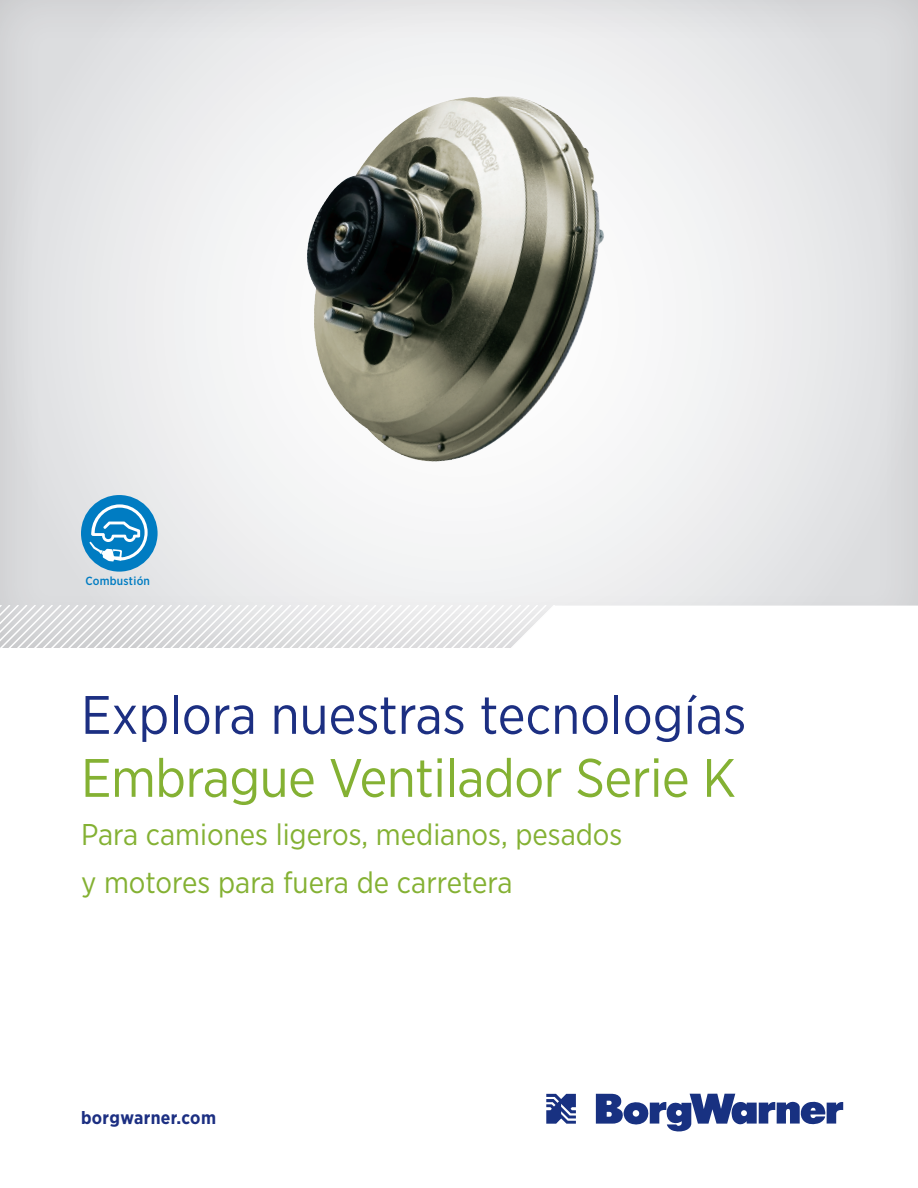
<style>
.page{position:relative;width:918px;height:1188px;background:#fff}
.page>*{position:absolute;margin:0;border:0;box-sizing:border-box;transform-origin:0 0}
.Head-Blue{font:54px "Gotham Narrow";color:#1c2f82}
.Head_Grn{font:54px "Gotham Narrow";letter-spacing:-.01em;color:#84b133}
.Sub_Grn{font:30px "Gotham Narrow";color:#84b133}
.t1{font:700 18px "Gotham Narrow";letter-spacing:.02em;color:#1c2f82}
.t2{font:500 11.85px "Gotham Narrow";letter-spacing:.02em;color:#007cc2}
</style>
<div class="page">
<div style="left:0;top:0;width:918px;height:649px;background:#231f20;opacity:.17"></div>
<svg style="left:546px;top:1094px;width:30px;height:30px"></svg>
<svg style="left:596px;top:1094px;width:247px;height:38px"></svg>
<svg style="left:0;top:606px;width:918px;height:42px"></svg>
<div style="left:81px;top:495px;width:77px;height:77px;background:#007cc2;border-radius:50%"></div>
<svg style="left:89px;top:504px;width:59px;height:58px"></svg>
<img style="left:307px;top:96px;width:299px;height:367px">
<p class="t2" style="left:85px;top:573px;width:66px">Combustión</p>
<p class="Head-Blue" style="left:81px;top:681px;width:667px">Explora nuestras tecnologías</p>
<p class="Head_Grn" style="left:81px;top:744px;width:656px">Embrague Ventilador Serie K</p>
<p class="Sub_Grn" style="left:81px;top:816px;width:543px">Para camiones ligeros, medianos, pesados</p>
<p class="Sub_Grn" style="left:81px;top:864px;width:433px">y motores para fuera de carretera</p>
<p class="t1" style="left:81px;top:1106px;width:137px">borgwarner.com</p>
</div>
